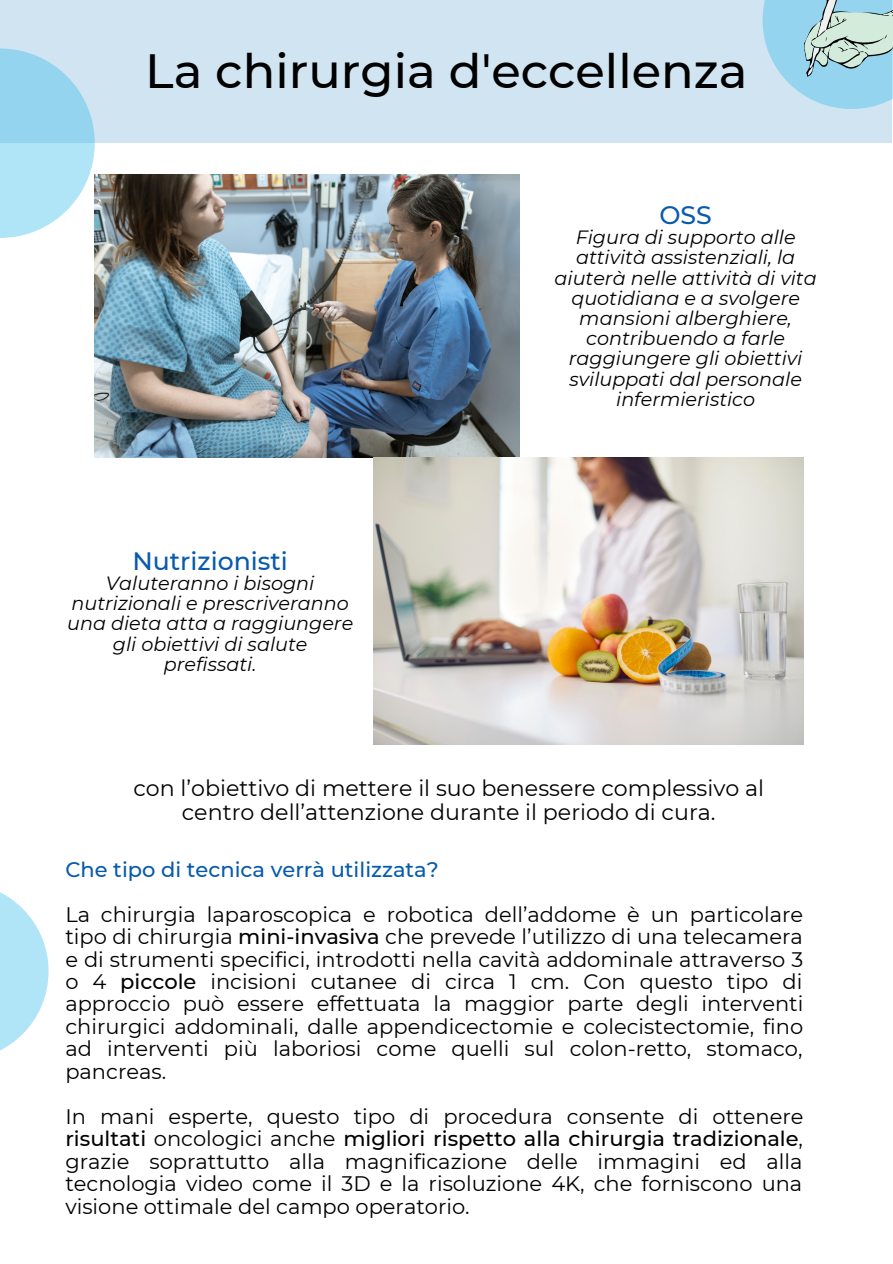
<style>
.page{position:relative;width:893px;height:1264px;background:#fff}
.page>*{position:absolute;margin:0;border:0;box-sizing:border-box;transform-origin:0 0}
.t1{font:500 48px "Montserrat";color:#000}
.t2{font:500 25.2px "Montserrat";color:#075aae}
.t3{font:22.2px/23.5px "Montserrat";color:#000;text-align:center}
.t4{font:21px/22.5px "Montserrat";color:#000;text-align:justify}
.t5{font:500 21px "Montserrat";color:#075aae}
.t6{font:italic 19.2px/20.2px "Montserrat";color:#000;text-align:center}
.s1{font-weight:500}
</style>
<div class="page">
<div style="left:0;top:0;width:891px;height:142px;background:#d0e4f1"></div>
<svg style="left:0;top:48px;width:95px;height:190px"></svg>
<svg style="left:0;top:892px;width:49px;height:159px;fill:#b0e4f7"></svg>
<svg style="left:762px;top:0;width:130px;height:109px;fill:#94d4ee"></svg>
<img style="left:95px;top:174px;width:425px;height:284px">
<img style="left:373px;top:458px;width:430px;height:286px">
<svg style="left:803px;top:0;width:90px;height:77px;background:#a9ced1"></svg>
<h1 class="t1" style="left:145px;top:41px;width:603px">La chirurgia d'eccellenza</h1>
<p class="t2" style="left:132px;top:545px;width:157px">Nutrizionisti</p>
<p class="t6" style="left:67px;top:573px;width:287px">Valuteranno i bisogni nutrizionali e prescriveranno una dieta atta a raggiungere gli obiettivi di salute prefissati.</p>
<p class="t2" style="left:659px;top:199px;width:54px">OSS</p>
<p class="t6" style="left:554px;top:227px;width:264px">Figura di supporto alle attività assistenziali, la aiuterà nelle attività di vita quotidiana e a svolgere mansioni alberghiere, contribuendo a farle raggiungere gli obiettivi sviluppati dal personale infermieristico</p>
<p class="t3" style="left:133px;top:776px;width:632px">con l’obiettivo di mettere il suo benessere complessivo al centro dell’attenzione durante il periodo di cura.</p>
<p class="t5" style="left:65px;top:856px;width:375px">Che tipo di tecnica verrà utilizzata?</p>
<p class="t4" style="left:65px;top:902px;width:739px">La chirurgia laparoscopica e robotica dell’addome è un particolare tipo di chirurgia <span class="s1">mini-invasiva</span> che prevede l’utilizzo di una telecamera e di strumenti specifici, introdotti nella cavità addominale attraverso 3 o 4 <span class="s1">piccole</span> incisioni cutanee di circa 1 cm. Con questo tipo di approccio può essere effettuata la maggior parte degli interventi chirurgici addominali, dalle appendicectomie e colecistectomie, fino ad interventi più laboriosi come quelli sul colon-retto, stomaco, pancreas.</p>
<p class="t4" style="left:65px;top:1105px;width:739px">In mani esperte, questo tipo di procedura consente di ottenere <span class="s1">risultati</span> oncologici anche <span class="s1">migliori rispetto alla chirurgia tradizionale</span>, grazie soprattutto alla magnificazione delle immagini ed alla tecnologia video come il 3D e la risoluzione 4K, che forniscono una visione ottimale del campo operatorio.</p>
</div>
